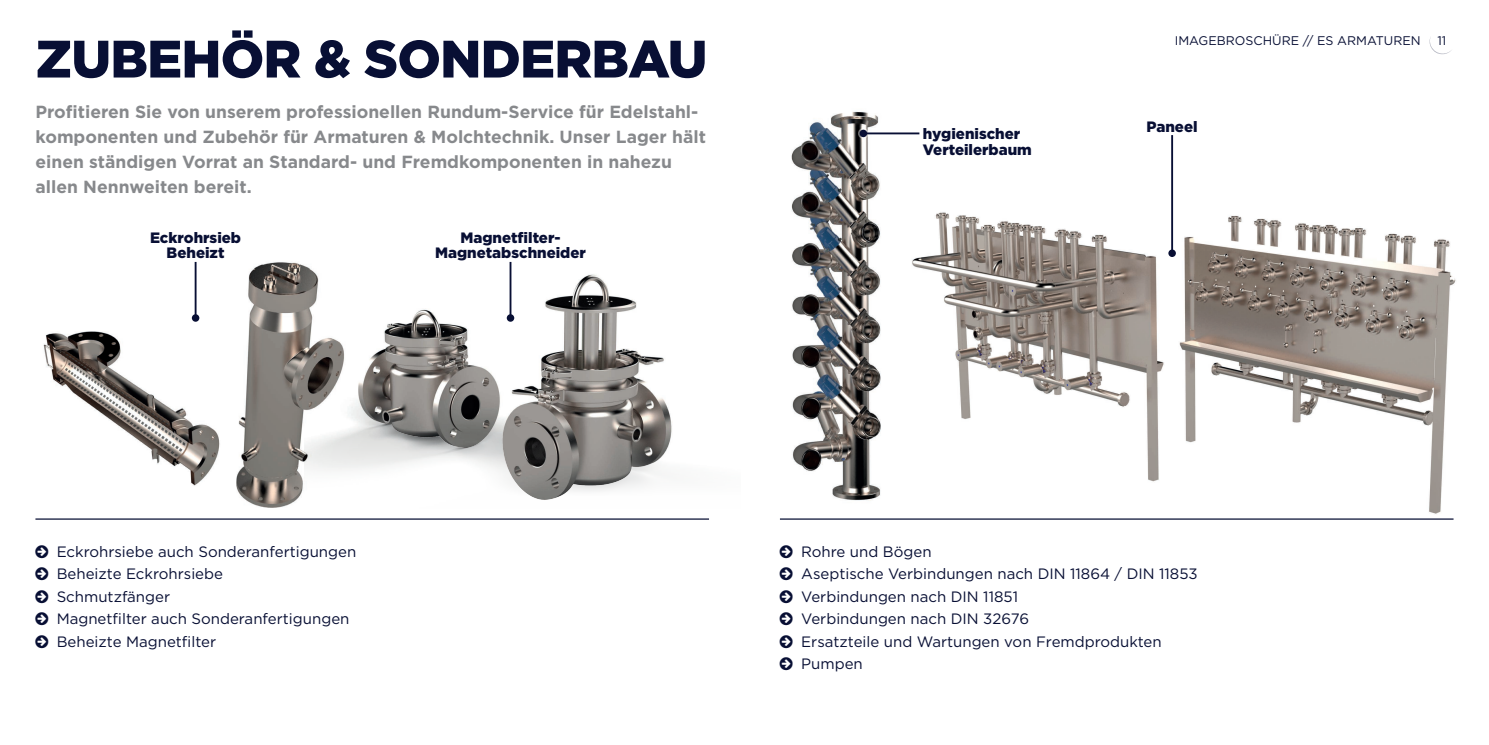
<style>
.page{position:relative;width:1489px;height:745px;background:#fff}
.page>*{position:absolute;margin:0;border:0;box-sizing:border-box;transform-origin:0 0}
.t1{font:900 52.5px "Gotham";letter-spacing:-.015em;color:#080f34}
.t2{font:700 17.5px/25px "Gotham";color:#87898c}
.t3{font:15px/22.5px "Gotham";color:#080f34}
.t4{font:900 15px/15.8px "Gotham";color:#080f34;text-align:center}
.t5{font:12.5px "Gotham";color:#080f34}
</style>
<div class="page">
<img style="left:912px;top:189px;width:544px;height:325px">
<hr style="left:35px;top:518px;width:674px;height:1px;background:#080f34">
<hr style="left:780px;top:518px;width:673px;height:1px;background:#080f34">
<svg style="left:1429px;top:37px;width:23px;height:17px"></svg>
<img style="left:791px;top:111px;width:94px;height:390px">
<img style="left:43px;top:331px;width:177px;height:155px">
<img style="left:236px;top:262px;width:69px;height:245px">
<img style="left:305px;top:261px;width:367px;height:239px">
<svg style="left:190px;top:312px;width:11px;height:11px"></svg>
<hr style="left:195px;top:262px;width:1px;height:56px;background:#080f34">
<div style="left:192px;top:314px;width:7px;height:7px;background:#080f34;border-radius:50%"></div>
<svg style="left:505px;top:312px;width:11px;height:11px"></svg>
<hr style="left:509px;top:262px;width:2px;height:56px;background:#080f34">
<div style="left:506px;top:314px;width:8px;height:7px;background:#080f34;border-radius:50%"></div>
<svg style="left:1166px;top:248px;width:11px;height:10px"></svg>
<hr style="left:1171px;top:135px;width:1px;height:118px;background:#080f34">
<div style="left:1168px;top:249px;width:7px;height:8px;background:#080f34;border-radius:50%"></div>
<svg style="left:857px;top:128px;width:11px;height:11px"></svg>
<hr style="left:863px;top:132px;width:56px;height:2px;background:#080f34">
<div style="left:859px;top:130px;width:8px;height:7px;background:#080f34;border-radius:50%"></div>
<h1 class="t1" style="left:35px;top:23px;width:673px">ZUBEHÖR &amp; SONDERBAU</h1>
<p class="t2" style="left:35px;top:99px;width:672px">Profitieren Sie von unserem professionellen Rundum-Service für Edelstahl&shy;komponenten und Zubehör für Armaturen &amp; Molchtechnik. Unser Lager hält einen ständigen Vorrat an Standard- und Fremdkomponenten in nahezu allen Nennweiten bereit.</p>
<p class="t4" style="left:150px;top:229px;width:92px">Eckrohrsieb<br>Beheizt</p>
<p class="t4" style="left:435px;top:229px;width:152px">Magnetfilter-<br>Magnetabschneider</p>
<p class="t4" style="left:922px;top:125px;width:110px;text-align:left">hygienischer<br>Verteilerbaum</p>
<p class="t5" style="left:1174px;top:33px;width:247px">IMAGEBROSCHÜRE // ES ARMATUREN</p>
<p class="t5" style="left:1437px;top:33px;width:10px">11</p>
<p class="t4" style="left:1146px;top:118px;width:53px">Paneel</p>
<p class="t3" style="left:57px;top:539px;width:301px">Eckrohrsiebe auch Sonderanfertigungen<br>Beheizte Eckrohrsiebe<br>Schmutzfänger<br>Magnetfilter auch Sonderanfertigungen<br>Beheizte Magnetfilter</p>
<p class="t3" style="left:801px;top:539px;width:398px">Rohre und Bögen<br>Aseptische Verbindungen nach DIN 11864 / DIN 11853<br>Verbindungen nach DIN 11851<br>Verbindungen nach DIN 32676<br>Ersatzteile und Wartungen von Fremdprodukten<br>Pumpen</p>
</div>
